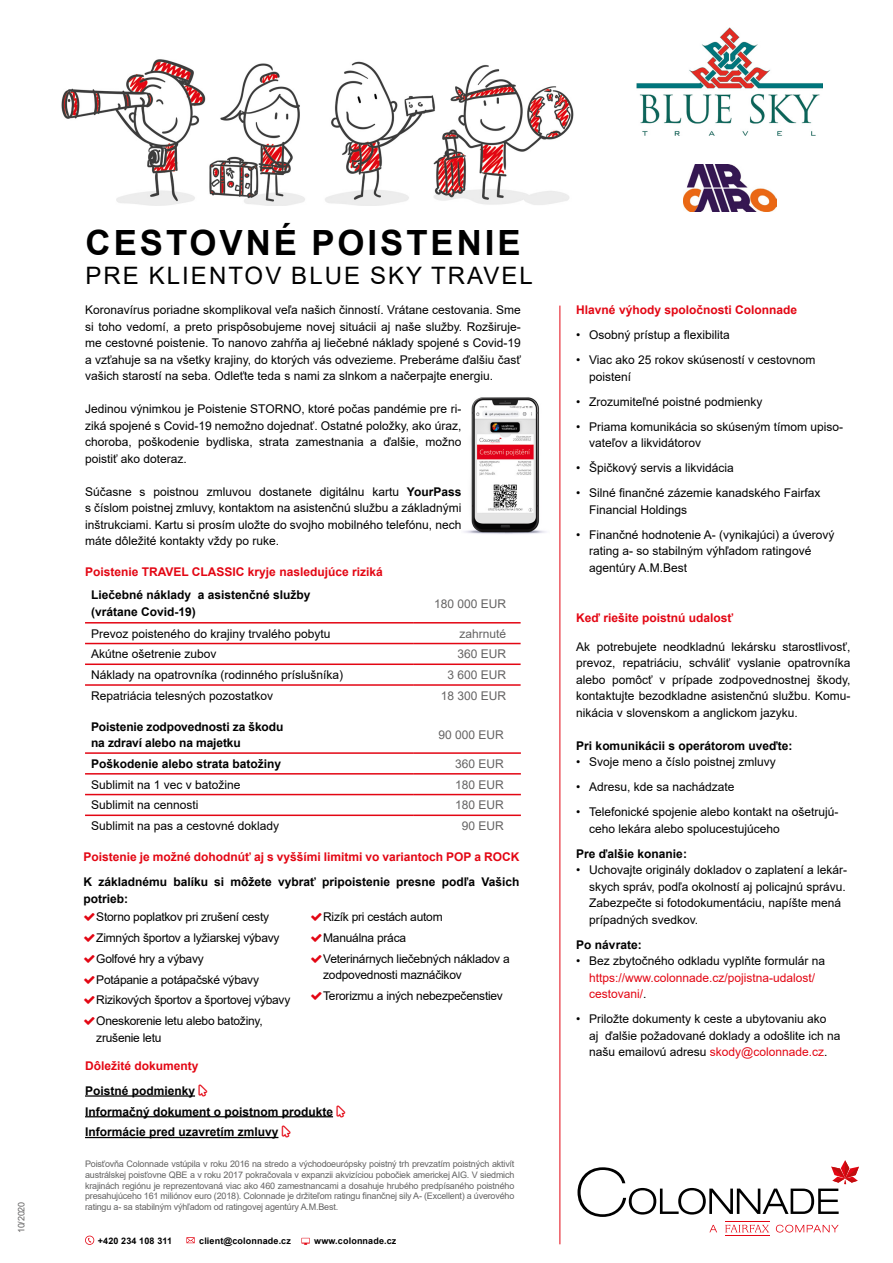
<style>
.page{position:relative;width:893px;height:1263px;background:#fff}
.page>*{position:absolute;margin:0;border:0;box-sizing:border-box;transform-origin:0 0}
.t1{font:700 34.8px "Arial";letter-spacing:.085em;color:#000}
.t2{font:24px "Arial";letter-spacing:.085em;color:#000}
.t3{font:12px/16.5px "Arial";color:#000}
.t4{font:700 12px/16.5px "Arial";color:#000}
.t5{font:12px/20.7px "Arial";letter-spacing:-.02em;color:#000}
.t6{font:700 12px "Arial";color:#e30613}
.t7{font:12px "Arial";color:#646363}
.t8{font:12px/16.5px "Arial";color:#e30613}
.t9{font:9px/10.8px "Arial";letter-spacing:-.02em;color:#646363;text-align:justify}
.t10{font:700 9px "Arial";letter-spacing:.015em;color:#000}
.s1{font-weight:700}
.s2{color:#000}
.s3{color:#e30613}
</style>
<div class="page">
<svg style="left:709px;top:1225px;width:8px;height:7px"></svg>
<svg style="left:776px;top:1225px;width:63px;height:7px"></svg>
<svg style="left:725px;top:1225px;width:44px;height:7px"></svg>
<hr style="left:725px;top:1221px;width:44px;height:1px;background:#e30613">
<hr style="left:725px;top:1235px;width:44px;height:1px;background:#e30613">
<svg style="left:577px;top:1160px;width:282px;height:57px"></svg>
<svg style="left:85px;top:1235px;width:9px;height:10px"></svg>
<svg style="left:186px;top:1237px;width:9px;height:6px"></svg>
<svg style="left:301px;top:1238px;width:9px;height:7px"></svg>
<img style="left:61px;top:59px;width:513px;height:147px">
<img style="left:637px;top:27px;width:186px;height:108px">
<img style="left:683px;top:164px;width:93px;height:48px">
<hr style="left:85px;top:622px;width:329px;height:1px;background:#e30613">
<hr style="left:414px;top:622px;width:107px;height:1px;background:#e30613">
<hr style="left:85px;top:643px;width:329px;height:1px;background:#e30613">
<hr style="left:414px;top:643px;width:107px;height:1px;background:#e30613">
<hr style="left:85px;top:663px;width:329px;height:2px;background:#e30613">
<hr style="left:414px;top:663px;width:107px;height:2px;background:#e30613">
<hr style="left:85px;top:684px;width:329px;height:2px;background:#e30613">
<hr style="left:414px;top:684px;width:107px;height:2px;background:#e30613">
<hr style="left:85px;top:773px;width:329px;height:1px;background:#e30613">
<hr style="left:414px;top:773px;width:107px;height:1px;background:#e30613">
<hr style="left:85px;top:794px;width:329px;height:1px;background:#e30613">
<hr style="left:414px;top:794px;width:107px;height:1px;background:#e30613">
<hr style="left:85px;top:814px;width:329px;height:2px;background:#e30613">
<hr style="left:414px;top:814px;width:107px;height:2px;background:#e30613">
<hr style="left:85px;top:752px;width:329px;height:2px;background:#e30613">
<hr style="left:414px;top:752px;width:107px;height:2px;background:#e30613">
<hr style="left:85px;top:1095px;width:110px;height:2px;background:#000">
<hr style="left:85px;top:1116px;width:248px;height:1px;background:#000">
<hr style="left:85px;top:1137px;width:193px;height:1px;background:#000">
<hr style="left:559px;top:306px;width:1px;height:938px;background:#e30613">
<img style="left:464px;top:397px;width:82px;height:137px">
<p class="t9" style="left:16px;top:1233px;width:33px;rotate:-90deg">10/2020</p>
<h1 class="t1" style="left:86px;top:218px;width:437px">CESTOVNÉ POISTENIE</h1>
<h2 class="t2" style="left:85px;top:259px;width:449px">PRE KLIENTOV BLUE SKY TRAVEL</h2>
<p class="t3" style="left:85px;top:302px;width:437px;text-align:justify">Koronavírus poriadne skomplikoval veľa našich činností. Vrátane cestovania. Sme si toho vedomí, a preto prispôsobujeme novej situácii aj naše služby. Rozširuje&shy;me cestovné poistenie. To nanovo zahŕňa aj liečebné náklady spojené s Covid-19 a vzťahuje sa na všetky krajiny, do ktorých vás odvezieme. Preberáme ďalšiu časť vašich starostí na seba. Odleťte teda s nami za slnkom a načerpajte energiu.</p>
<p class="t3" style="left:85px;top:401px;width:378px;text-align:justify">Jedinou výnimkou je Poistenie STORNO, ktoré počas pandémie pre ri&shy;ziká spojené s Covid-19 nemožno dojednať. Ostatné položky, ako úraz, choroba, poškodenie bydliska, strata zamestnania a ďalšie, možno poistiť ako doteraz.</p>
<p class="t3" style="left:85px;top:483px;width:378px;text-align:justify">Súčasne s poistnou zmluvou dostanete digitálnu kartu <span class="s1">YourPass </span>s číslom poistnej zmluvy, kontaktom na asistenčnú službu a základnými inštrukciami. Kartu si prosím uložte do svojho mobilného telefónu, nech máte dôležité kontakty vždy po ruke.</p>
<p class="t6" style="left:85px;top:563px;width:299px">Poistenie TRAVEL CLASSIC kryje nasledujúce riziká</p>
<p class="t4" style="left:91px;top:587px;width:221px">Liečebné náklady a asistenčné služby (vrátane Covid-19)</p>
<p class="t7" style="left:434px;top:596px;width:74px">180 000 EUR</p>
<p class="t3" style="left:91px;top:625px;width:241px">Prevoz poisteného do krajiny trvalého pobytu</p>
<p class="t7" style="left:459px;top:625px;width:48px">zahrnuté</p>
<p class="t3" style="left:91px;top:646px;width:127px">Akútne ošetrenie zubov</p>
<p class="t7" style="left:457px;top:646px;width:50px">360 EUR</p>
<p class="t3" style="left:91px;top:666px;width:254px">Náklady na opatrovníka (rodinného príslušníka)</p>
<p class="t7" style="left:447px;top:666px;width:60px">3 600 EUR</p>
<p class="t3" style="left:91px;top:687px;width:184px">Repatriácia telesných pozostatkov</p>
<p class="t7" style="left:441px;top:687px;width:67px">18 300 EUR</p>
<p class="t4" style="left:91px;top:718px;width:194px">Poistenie zodpovednosti za škodu na zdraví alebo na majetku</p>
<p class="t7" style="left:438px;top:726px;width:67px">90 000 EUR</p>
<p class="t4" style="left:91px;top:755px;width:192px">Poškodenie alebo strata batožiny</p>
<p class="t7" style="left:455px;top:755px;width:50px">360 EUR</p>
<p class="t3" style="left:91px;top:776px;width:151px">Sublimit na 1 vec v batožine</p>
<p class="t7" style="left:455px;top:776px;width:50px">180 EUR</p>
<p class="t3" style="left:91px;top:797px;width:109px">Sublimit na cennosti</p>
<p class="t7" style="left:455px;top:797px;width:50px">180 EUR</p>
<p class="t3" style="left:91px;top:817px;width:190px">Sublimit na pas a cestovné doklady</p>
<p class="t7" style="left:462px;top:817px;width:44px">90 EUR</p>
<p class="t6" style="left:84px;top:848px;width:437px">Poistenie je možné dohodnúť aj s vyššími limitmi vo variantoch POP a ROCK</p>
<p class="t4" style="left:84px;top:874px;width:437px">K základnému balíku si môžete vybrať pripoistenie presne podľa Vašich potrieb:</p>
<p class="t5" style="left:96px;top:907px;width:196px">Storno poplatkov pri zrušení cesty<br>Zimných športov a lyžiarskej výbavy<br>Golfové hry a výbavy<br>Potápanie a potápačské výbavy<br>Rizikových športov a športovej výbavy<br>Oneskorenie letu alebo batožiny,</p>
<p class="t5" style="left:96px;top:1027px;width:67px">zrušenie letu</p>
<p class="t5" style="left:323px;top:907px;width:188px">Rizík pri cestách autom<br>Manuálna práca<br>Veterinárnych liečebných nákladov a</p>
<p class="t5" style="left:323px;top:965px;width:181px">zodpovednosti maznáčikov<br>Terorizmu a iných nebezpečenstiev</p>
<p class="t6" style="left:85px;top:1057px;width:115px">Dôležité dokumenty</p>
<p class="t4" style="left:85px;top:1080px;width:250px;line-height:20.7px">Poistné podmienky<br>Informačný dokument o poistnom produkte<br>Informácie pred uzavretím zmluvy</p>
<p class="t9" style="left:85px;top:1158px;width:431px">Poisťovňa Colonnade vstúpila v roku 2016 na stredo a východoeurópsky poistný trh prevzatím poistných aktivít austrálskej poisťovne QBE a v roku 2017 pokračovala v expanzii akvizíciou pobočiek americkej AIG. V siedmich krajinách regiónu je reprezentovaná viac ako 460 zamestnancami a dosahuje hrubého predpísaného poistného presahujúceho 161 miliónov euro (2018). Colonnade je držiteľom ratingu finančnej sily A- (Excellent) a úverového ratingu a- sa stabilným výhľadom od ratingovej agentúry A.M.Best.</p>
<p class="t10" style="left:98px;top:1234px;width:76px">+420 234 108 311</p>
<p class="t10" style="left:199px;top:1234px;width:93px">client@colonnade.cz</p>
<p class="t10" style="left:314px;top:1234px;width:84px">www.colonnade.cz</p>
<p class="t6" style="left:576px;top:302px;width:222px">Hlavné výhody spoločnosti Colonnade</p>
<p class="t3" style="left:576px;top:327px;width:155px">• Osobný prístup a flexibilita</p>
<p class="t3" style="left:589px;top:352px;width:228px;text-indent:-13px">• Viac ako 25 rokov skúseností v cestovnom poistení</p>
<p class="t3" style="left:576px;top:393px;width:188px">• Zrozumiteľné poistné podmienky</p>
<p class="t3" style="left:589px;top:418px;width:256px;text-indent:-13px">• Priama komunikácia so skúseným tímom upiso&shy;vateľov a likvidátorov</p>
<p class="t3" style="left:576px;top:460px;width:159px">• Špičkový servis a likvidácia</p>
<p class="t3" style="left:589px;top:485px;width:233px;text-indent:-13px">• Silné finančné zázemie kanadského Fairfax<br>Financial Holdings</p>
<p class="t3" style="left:589px;top:526px;width:247px;text-indent:-13px">• Finančné hodnotenie A- (vynikajúci) a úverový rating a- so stabilným výhľadom ratingové agentúry A.M.Best</p>
<p class="t6" style="left:576px;top:609px;width:159px">Keď riešite poistnú udalosť</p>
<p class="t3" style="left:576px;top:638px;width:276px;text-align:justify">Ak potrebujete neodkladnú lekársku starostlivosť, prevoz, repatriáciu, schváliť vyslanie opatrovníka alebo pomôcť v prípade zodpovednostnej škody, kontaktujte bezodkladne asistenčnú službu. Komu&shy;nikácia v slovenskom a anglickom jazyku.</p>
<p class="t4" style="left:576px;top:737px;width:218px">Pri komunikácii s operátorom uveďte:</p>
<p class="t3" style="left:576px;top:754px;width:201px">• Svoje meno a číslo poistnej zmluvy</p>
<p class="t3" style="left:576px;top:779px;width:160px">• Adresu, kde sa nachádzate</p>
<p class="t3" style="left:589px;top:804px;width:251px;text-indent:-13px">• Telefonické spojenie alebo kontakt na ošetrujú&shy;ceho lekára alebo spolucestujúceho</p>
<p class="t4" style="left:576px;top:845px;width:112px">Pre ďalšie konanie:</p>
<p class="t3" style="left:589px;top:862px;width:260px;text-indent:-13px">• Uchovajte originály dokladov o zaplatení a lekár&shy;skych správ, podľa okolností aj policajnú správu.<br>Zabezpečte si fotodokumentáciu, napíšte mená prípadných svedkov.</p>
<p class="t4" style="left:576px;top:936px;width:67px">Po návrate:</p>
<p class="t3" style="left:576px;top:953px;width:250px">• Bez zbytočného odkladu vyplňte formulár na</p>
<p class="t8" style="left:589px;top:969px;width:228px">https://www.colonnade.cz/pojistna-udalost/ cestovani/<span class="s2">.</span></p>
<p class="t3" style="left:589px;top:1011px;width:253px;text-indent:-13px">• Priložte dokumenty k ceste a ubytovaniu ako<br>aj ďalšie požadované doklady a odošlite ich na našu emailovú adresu <span class="s3">skody@colonnade.cz</span>.</p>
</div>
